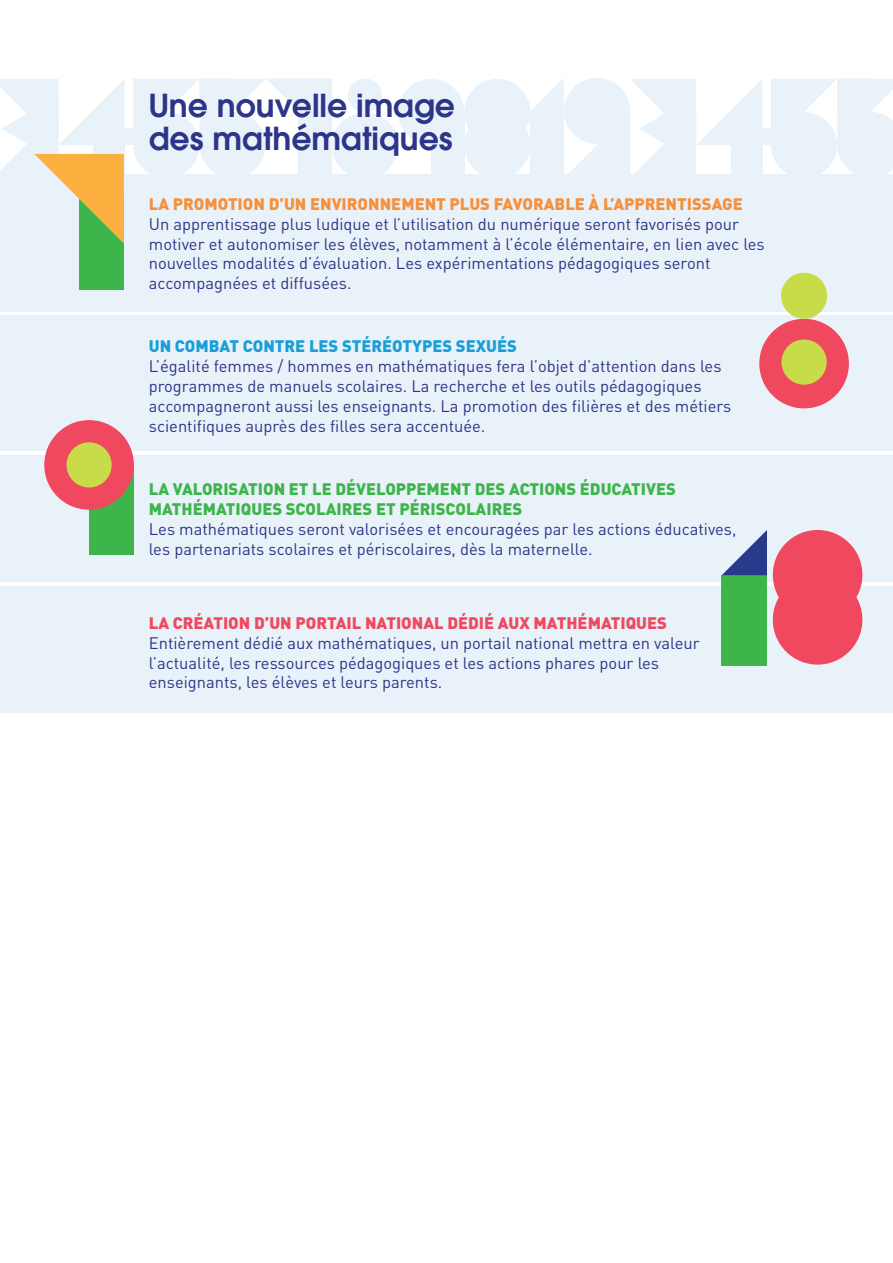
<style>
.page{position:relative;width:893px;height:1263px;background:#fff}
.page>*{position:absolute;margin:0;border:0;box-sizing:border-box;transform-origin:0 0}
.t1{font:600 31.5px/33px "Avant Garde";color:#2d358a}
.t2{font:16.5px/19.8px "DIN";color:#2d358a}
.t3{font:900 16.5px/19.8px "DIN";color:#3db54b}
.t4{font:900 16.5px "DIN";color:#f6903d}
.t5{font:900 16.5px "DIN";color:#ef485f}
.t6{font:900 16.5px "DIN";color:#189ed9}
</style>
<div class="page">
<div style="left:731px;top:145px;width:32px;height:33px;background:#eaf2f9"></div>
<svg style="left:530px;top:78px;width:232px;height:96px"></svg>
<div style="left:737px;top:128px;width:34px;height:17px;background:#eaf2f9"></div>
<svg style="left:771px;top:79px;width:122px;height:95px"></svg>
<div style="left:854px;top:128px;width:33px;height:34px;background:#eaf2f9;border-radius:50%"></div>
<div style="left:464px;top:79px;width:66px;height:66px;background:#eaf2f9;border-radius:50%"></div>
<div style="left:464px;top:112px;width:66px;height:66px;background:#eaf2f9;border-radius:50%"></div>
<div style="left:332px;top:113px;width:66px;height:66px;background:#eaf2f9;border-radius:50%"></div>
<div style="left:348px;top:78px;width:34px;height:35px;background:#eaf2f9;border-radius:50%"></div>
<div style="left:299px;top:111px;width:33px;height:68px;background:#eaf2f9"></div>
<div style="left:431px;top:112px;width:33px;height:66px;background:#eaf2f9"></div>
<div style="left:398px;top:79px;width:66px;height:66px;background:#eaf2f9;border-radius:50%"></div>
<div style="left:100px;top:128px;width:33px;height:17px;background:#eaf2f9"></div>
<div style="left:133px;top:112px;width:66px;height:66px;background:#eaf2f9;border-radius:50%"></div>
<svg style="left:133px;top:78px;width:199px;height:67px"></svg>
<div style="left:200px;top:112px;width:66px;height:66px;background:#eaf2f9;border-radius:50%"></div>
<div style="left:0;top:174px;width:893px;height:138px;background:#eaf2f9"></div>
<div style="left:0;top:315px;width:893px;height:136px;background:#eaf2f9"></div>
<div style="left:0;top:455px;width:893px;height:127px;background:#eaf2f9"></div>
<div style="left:0;top:586px;width:893px;height:127px;background:#eaf2f9"></div>
<div style="left:79px;top:198px;width:45px;height:92px;background:#3db54b"></div>
<svg style="left:0;top:79px;width:125px;height:165px"></svg>
<div style="left:759px;top:319px;width:90px;height:89px;background:#ef485f;border-radius:50%"></div>
<div style="left:781px;top:273px;width:46px;height:46px;background:#c8db49;border-radius:50%"></div>
<div style="left:781px;top:339px;width:46px;height:46px;background:#c8db49;border-radius:50%"></div>
<div style="left:89px;top:465px;width:45px;height:89px;background:#3db54b"></div>
<div style="left:44px;top:420px;width:90px;height:90px;background:#ef485f;border-radius:50%"></div>
<div style="left:66px;top:442px;width:46px;height:45px;background:#c8db49;border-radius:50%"></div>
<div style="left:773px;top:530px;width:89px;height:90px;background:#ef485f;border-radius:50%"></div>
<div style="left:773px;top:575px;width:89px;height:90px;background:#ef485f;border-radius:50%"></div>
<div style="left:722px;top:575px;width:45px;height:91px;background:#3db54b"></div>
<svg style="left:722px;top:530px;width:45px;height:45px"></svg>
<h1 class="t1" style="left:149px;top:88px;width:308px">Une nouvelle image des mathématiques</h1>
<p class="t4" style="left:149px;top:193px;width:596px">LA PROMOTION D’UN ENVIRONNEMENT PLUS FAVORABLE À L’APPRENTISSAGE</p>
<p class="t2" style="left:149px;top:214px;width:617px">Un apprentissage plus ludique et l’utilisation du numérique seront favorisés pour motiver et autonomiser les élèves, notamment à l’école élémentaire, en lien avec les nouvelles modalités d’évaluation. Les expérimentations pédagogiques seront accompagnées et diffusées.</p>
<p class="t6" style="left:149px;top:335px;width:370px">UN COMBAT CONTRE LES STÉRÉOTYPES SEXUÉS</p>
<p class="t2" style="left:149px;top:356px;width:584px">L’égalité femmes / hommes en mathématiques fera l’objet d’attention dans les programmes de manuels scolaires. La recherche et les outils pédagogiques accompagneront aussi les enseignants. La promotion des filières et des métiers scientifiques auprès des filles sera accentuée.</p>
<p class="t3" style="left:149px;top:478px;width:529px">LA VALORISATION ET LE DÉVELOPPEMENT DES ACTIONS ÉDUCATIVES<br>MATHÉMATIQUES SCOLAIRES ET PÉRISCOLAIRES</p>
<p class="t2" style="left:149px;top:519px;width:589px">Les mathématiques seront valorisées et encouragées par les actions éducatives, les partenariats scolaires et périscolaires, dès la maternelle.</p>
<p class="t5" style="left:149px;top:612px;width:520px">LA CRÉATION D’UN PORTAIL NATIONAL DÉDIÉ AUX MATHÉMATIQUES</p>
<p class="t2" style="left:149px;top:632px;width:552px">Entièrement dédié aux mathématiques, un portail national mettra en valeur l’actualité, les ressources pédagogiques et les actions phares pour les enseignants, les élèves et leurs parents.</p>
</div>
